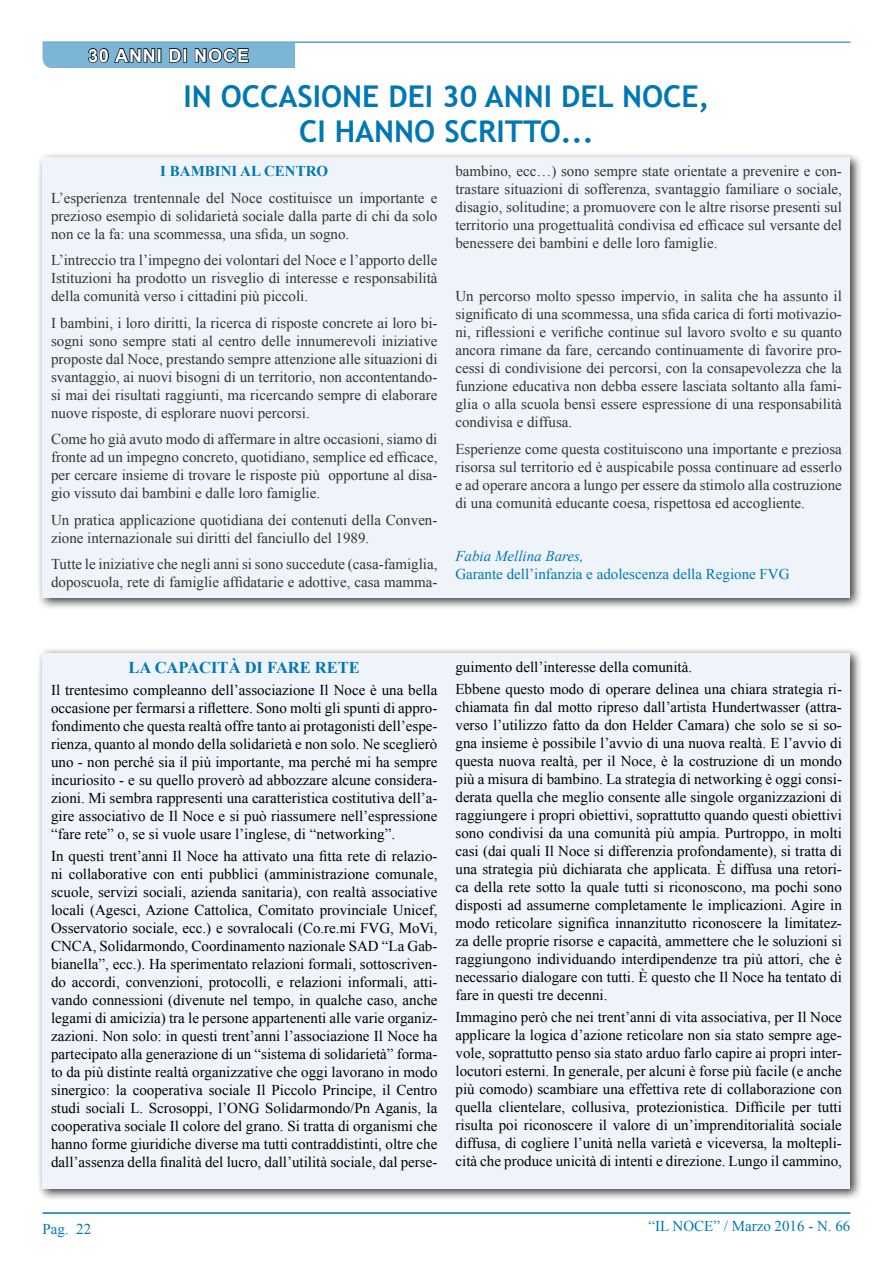
<style>
.page{position:relative;width:893px;height:1263px;background:#fff}
.page>*{position:absolute;margin:0;border:0;box-sizing:border-box;transform-origin:0 0}
.t1{font:700 30px "Trebuchet MS";color:#0077b3}
.t2{font:700 18px "Arial";letter-spacing:.05em;color:#fff}
.t3{font:700 16.5px "Times New Roman";color:#0077b3}
.t4{font:15px/18px "Times New Roman";color:#000;text-align:justify}
.t5{font:15px/18px "Times New Roman";color:#333;text-align:justify}
.t6{font:15px "Times New Roman";color:#0077b3}
.t7{font:italic 15px "Times New Roman";color:#0077b3}
.t8{font:700 15px "Times New Roman";color:#0077b3}
</style>
<div class="page">
<hr style="left:43px;top:1212px;width:807px;height:2px;background:#0077b3">
<hr style="left:43px;top:42px;width:807px;height:1px;background:#0077b3">
<svg style="left:43px;top:43px;width:252px;height:25px;background:#6795b1"></svg>
<div style="left:37px;top:647px;width:826px;height:554px;background:#000;opacity:.75"></div>
<div style="left:43px;top:653px;width:807px;height:535px;background:#eef4f9"></div>
<div style="left:37px;top:151px;width:826px;height:459px;background:#000;opacity:.75"></div>
<div style="left:43px;top:157px;width:807px;height:440px;background:#eef4f9"></div>
<p class="t2" style="left:88px;top:44px;width:162px">30 ANNI DI NOCE</p>
<h1 class="t1" style="left:183px;top:78px;width:56px">IN OCCASIONE</h1>
<h1 class="t1" style="left:388px;top:78px;width:15px">DEI</h1>
<h1 class="t1" style="left:442px;top:78px;width:60px">30 ANNI</h1>
<h1 class="t1" style="left:561px;top:78px;width:18px">DEL</h1>
<h1 class="t1" style="left:622px;top:78px;width:20px">NOCE</h1>
<h1 class="t1" style="left:699px;top:78px;width:13px">,</h1>
<h1 class="t1" style="left:299px;top:112px;width:77px">CI HANNO</h1>
<h1 class="t1" style="left:444px;top:112px;width:16px">SCRI</h1>
<h1 class="t1" style="left:505px;top:112px;width:91px">TTO...</h1>
<p class="t8" style="left:160px;top:161px;width:169px">I BAMBINI AL CENTRO</p>
<p class="t5" style="left:51px;top:188px;width:388px">L’esperienza trentennale del Noce costituisce un importante e prezioso esempio di solidarietà sociale dalla parte di chi da solo non ce la fa: una scommessa, una sfida, un sogno.</p>
<p class="t5" style="left:51px;top:251px;width:388px">L’intreccio tra l’impegno dei volontari del Noce e l’apporto delle Istituzioni ha prodotto un risveglio di interesse e responsabilità della comunità verso i cittadini più piccoli.</p>
<p class="t5" style="left:51px;top:313px;width:388px">I bambini, i loro diritti, la ricerca di risposte concrete ai loro bi&shy;sogni sono sempre stati al centro delle innumerevoli iniziative proposte dal Noce, prestando sempre attenzione alle situazioni di svantaggio, ai nuovi bisogni di un territorio, non accontentando&shy;si mai dei risultati raggiunti, ma ricercando sempre di elaborare nuove risposte, di esplorare nuovi percorsi.</p>
<p class="t5" style="left:51px;top:430px;width:388px">Come ho già avuto modo di affermare in altre occasioni, siamo di fronte ad un impegno concreto, quotidiano, semplice ed efficace, per cercare insieme di trovare le risposte più opportune al disa&shy;gio vissuto dai bambini e dalle loro famiglie.</p>
<p class="t5" style="left:51px;top:511px;width:388px">Un pratica applicazione quotidiana dei contenuti della Conven&shy;zione internazionale sui diritti del fanciullo del 1989.</p>
<p class="t5" style="left:51px;top:555px;width:388px">Tutte le iniziative che negli anni si sono succedute (casa-famiglia, doposcuola, rete di famiglie affidatarie e adottive, casa mamma-</p>
<p class="t5" style="left:455px;top:162px;width:388px">bambino, ecc…) sono sempre state orientate a prevenire e con&shy;trastare situazioni di sofferenza, svantaggio familiare o sociale, disagio, solitudine; a promuovere con le altre risorse presenti sul territorio una progettualità condivisa ed efficace sul versante del benessere dei bambini e delle loro famiglie.</p>
<p class="t5" style="left:455px;top:287px;width:388px">Un percorso molto spesso impervio, in salita che ha assunto il significato di una scommessa, una sfida carica di forti motivazio&shy;ni, riflessioni e verifiche continue sul lavoro svolto e su quanto ancora rimane da fare, cercando continuamente di favorire pro&shy;cessi di condivisione dei percorsi, con la consapevolezza che la funzione educativa non debba essere lasciata soltanto alla fami&shy;glia o alla scuola bensì essere espressione di una responsabilità condivisa e diffusa.</p>
<p class="t5" style="left:455px;top:439px;width:388px">Esperienze come questa costituiscono una importante e preziosa risorsa sul territorio ed è auspicabile possa continuare ad esserlo e ad operare ancora a lungo per essere da stimolo alla costruzione di una comunità educante coesa, rispettosa ed accogliente.</p>
<p class="t7" style="left:455px;top:545px;width:130px">Fabia Mellina Bares,</p>
<p class="t6" style="left:455px;top:564px;width:336px">Garante dell’infanzia e adolescenza della Regione FVG</p>
<p class="t3" style="left:129px;top:656px;width:233px">LA CAPACITà DI FARE RETE</p>
<p class="t4" style="left:51px;top:681px;width:388px">Il trentesimo compleanno dell’associazione Il Noce è una bella occasione per fermarsi a riflettere. Sono molti gli spunti di appro&shy;fondimento che questa realtà offre tanto ai protagonisti dell’espe&shy;rienza, quanto al mondo della solidarietà e non solo. Ne sceglierò uno - non perché sia il più importante, ma perché mi ha sempre incuriosito - e su quello proverò ad abbozzare alcune considera&shy;zioni. Mi sembra rappresenti una caratteristica costitutiva dell’a&shy;gire associativo de Il Noce e si può riassumere nell’espressione “fare rete” o, se si vuole usare l’inglese, di “networking”.</p>
<p class="t4" style="left:51px;top:847px;width:388px">In questi trent’anni Il Noce ha attivato una fitta rete di relazio&shy;ni collaborative con enti pubblici (amministrazione comunale, scuole, servizi sociali, azienda sanitaria), con realtà associative locali (Agesci, Azione Cattolica, Comitato provinciale Unicef, Osservatorio sociale, ecc.) e sovralocali (Co.re.mi FVG, MoVi, CNCA, Solidarmondo, Coordinamento nazionale SAD “La Gab&shy;bianella”, ecc.). Ha sperimentato relazioni formali, sottoscriven&shy;do accordi, convenzioni, protocolli, e relazioni informali, atti&shy;vando connessioni (divenute nel tempo, in qualche caso, anche legami di amicizia) tra le persone appartenenti alle varie organiz&shy;zazioni. Non solo: in questi trent’anni l’associazione Il Noce ha partecipato alla generazione di un “sistema di solidarietà” forma&shy;to da più distinte realtà organizzative che oggi lavorano in modo sinergico: la cooperativa sociale Il Piccolo Principe, il Centro studi sociali L. Scrosoppi, l’ONG Solidarmondo/Pn Aganis, la cooperativa sociale Il colore del grano. Si tratta di organismi che hanno forme giuridiche diverse ma tutti contraddistinti, oltre che dall’assenza della finalità del lucro, dall’utilità sociale, dal perse-</p>
<p class="t4" style="left:455px;top:655px;width:388px;line-height:22.2px">guimento dell’interesse della comunità.<br>Ebbene questo modo di operare delinea una chiara strategia ri-</p>
<p class="t4" style="left:455px;top:698px;width:388px">chiamata fin dal motto ripreso dall’artista Hundertwasser (attra&shy;verso l’utilizzo fatto da don Helder Camara) che solo se si so&shy;gna insieme è possibile l’avvio di una nuova realtà. E l’avvio di questa nuova realtà, per il Noce, è la costruzione di un mondo più a misura di bambino. La strategia di networking è oggi consi&shy;derata quella che meglio consente alle singole organizzazioni di raggiungere i propri obiettivi, soprattutto quando questi obiettivi sono condivisi da una comunità più ampia. Purtroppo, in molti casi (dai quali Il Noce si differenzia profondamente), si tratta di una strategia più dichiarata che applicata. È diffusa una retori&shy;ca della rete sotto la quale tutti si riconoscono, ma pochi sono disposti ad assumerne completamente le implicazioni. Agire in modo reticolare significa innanzitutto riconoscere la limitatez&shy;za delle proprie risorse e capacità, ammettere che le soluzioni si raggiungono individuando interdipendenze tra più attori, che è necessario dialogare con tutti. È questo che Il Noce ha tentato di fare in questi tre decenni.</p>
<p class="t4" style="left:455px;top:1008px;width:388px">Immagino però che nei trent’anni di vita associativa, per Il Noce applicare la logica d’azione reticolare non sia stato sempre age&shy;vole, soprattutto penso sia stato arduo farlo capire ai propri inter&shy;locutori esterni. In generale, per alcuni è forse più facile (e anche più comodo) scambiare una effettiva rete di collaborazione con quella clientelare, collusiva, protezionistica. Difficile per tutti risulta poi riconoscere il valore di un’imprenditorialità sociale diffusa, di cogliere l’unità nella varietà e viceversa, la moltepli&shy;cità che produce unicità di intenti e direzione. Lungo il cammino,</p>
<p class="t6" style="left:43px;top:1218px;width:50px">Pag. 22</p>
<p class="t6" style="left:649px;top:1216px;width:203px">“IL NOCE” / Marzo 2016 - N. 66</p>
</div>
